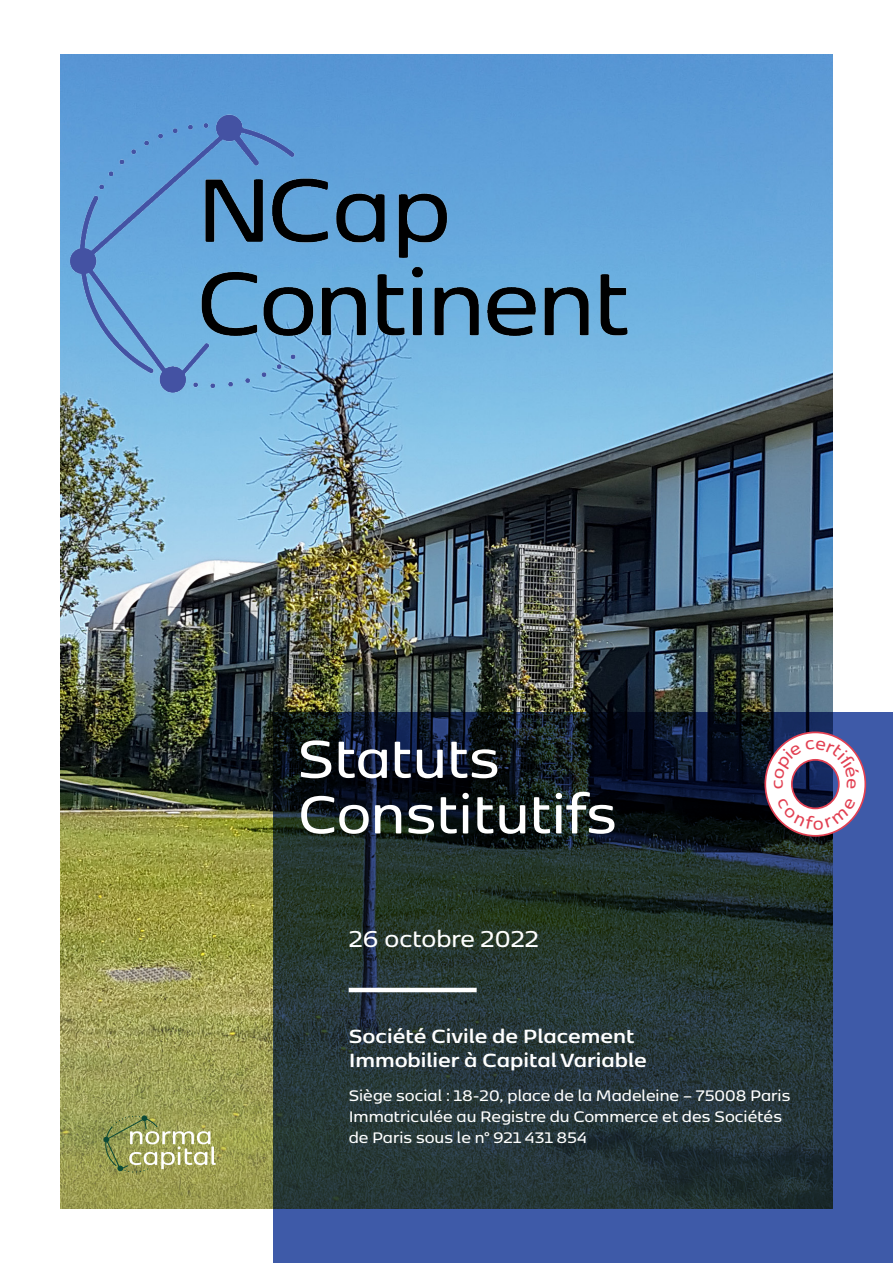
<style>
.page{position:relative;width:893px;height:1263px;background:#fff}
.page>*{position:absolute;margin:0;border:0;box-sizing:border-box;transform-origin:0 0}
.COUV_Titre_1_Bis{font:600 63px/55.5px "Kobenhavn Sans";letter-spacing:.005em;color:#fff}
.COUV_Titre_2__date{font:600 27px "Kobenhavn Sans";letter-spacing:-.005em;color:#fff}
.COUV_Titre_3{font:700 22.5px/24px "Kobenhavn Sans";color:#fff}
.COUV_Titre_4{font:600 18px/21px "Kobenhavn Sans";color:#fff}
</style>
<div class="page">
<img style="left:61px;top:54px;width:771px;height:763px">
<svg style="left:61px;top:817px;width:213px;height:392px;background:#9e9f50"></svg>
<svg style="left:103px;top:1115px;width:113px;height:57px;background:#a4a96a"></svg>
<svg style="left:274px;top:712px;width:619px;height:551px;background:#243544"></svg>
<hr style="left:349px;top:988px;width:128px;height:4px;background:#fff">
<img style="left:61px;top:96px;width:718px;height:415px">
<svg style="left:764px;top:731px;width:102px;height:106px"></svg>
<p class="COUV_Titre_1_Bis" style="left:298px;top:726px;width:321px">Statuts<br>Constitutifs</p>
<p class="COUV_Titre_2__date" style="left:349px;top:920px;width:192px">26 octobre 2022</p>
<p class="COUV_Titre_3" style="left:349px;top:1023px;width:300px">Société Civile de Placement<br>Immobilier à Capital Variable</p>
<p class="COUV_Titre_4" style="left:349px;top:1084px;width:443px">Siège social : 18-20, place de la Madeleine – 75008 Paris<br>Immatriculée au Registre du Commerce et des Sociétés de Paris sous le n° 921 431 854</p>
</div>
